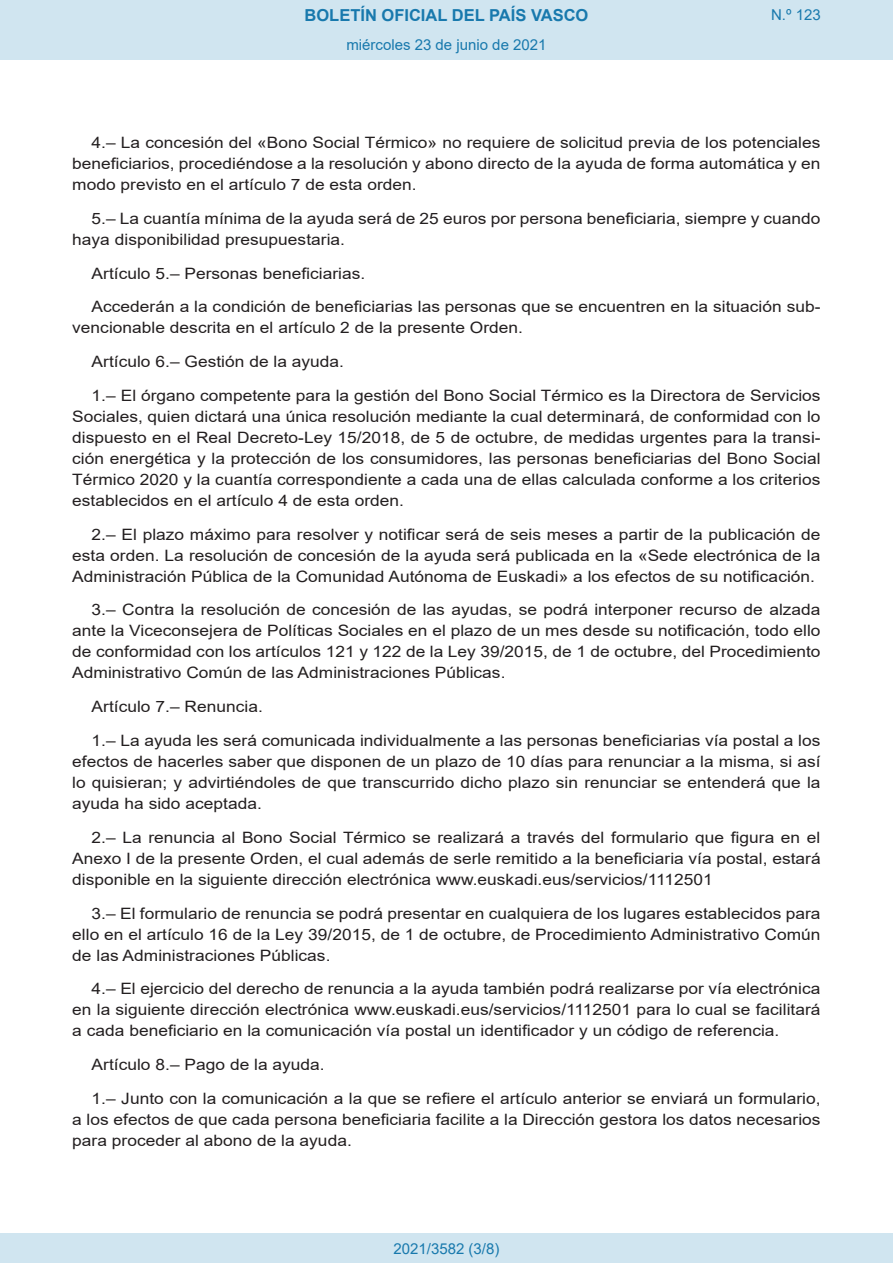
<style>
.page{position:relative;width:893px;height:1263px;background:#fff}
.page>*{position:absolute;margin:0;border:0;box-sizing:border-box;transform-origin:0 0}
.t1{font:700 16.5px "Arial";color:#1879ad}
.BOPVDetalle{font:15.6px/21px "Arial";color:#231f20;text-align:justify;scale:1.11 1}
.Paginacion_Centro{font:15px "Arial";color:#1879ad}
</style>
<div class="page">
<div style="left:0;top:0;width:893px;height:60px;background:#d0e5f0"></div>
<div style="left:0;top:1233px;width:893px;height:30px;background:#d0e5f0"></div>
<p class="t1" style="left:305px;top:3px;width:285px">BOLETÍN OFICIAL DEL PAÍS VASCO</p>
<p class="Paginacion_Centro" style="left:346px;top:35px;width:202px">miércoles 23 de junio de 2021</p>
<p class="Paginacion_Centro" style="left:771px;top:5px;width:51px">N.º 123</p>
<p class="BOPVDetalle" style="left:72px;top:132px;width:676px;text-indent:19px">4.– La concesión del «Bono Social Térmico» no requiere de solicitud previa de los potenciales beneficiarios, procediéndose a la resolución y abono directo de la ayuda de forma automática y en modo previsto en el artículo 7 de esta orden.</p>
<p class="BOPVDetalle" style="left:72px;top:208px;width:676px;text-indent:19px">5.– La cuantía mínima de la ayuda será de 25 euros por persona beneficiaria, siempre y cuando haya disponibilidad presupuestaria.</p>
<p class="BOPVDetalle" style="left:92px;top:263px;width:248px">Artículo 5.– Personas beneficiarias.</p>
<p class="BOPVDetalle" style="left:72px;top:296px;width:676px;text-indent:19px">Accederán a la condición de beneficiarias las personas que se encuentren en la situación sub&shy;vencionable descrita en el artículo 2 de la presente Orden.</p>
<p class="BOPVDetalle" style="left:92px;top:351px;width:229px">Artículo 6.– Gestión de la ayuda.</p>
<p class="BOPVDetalle" style="left:72px;top:385px;width:676px;text-indent:19px">1.– El órgano competente para la gestión del Bono Social Térmico es la Directora de Servicios Sociales, quien dictará una única resolución mediante la cual determinará, de conformidad con lo dispuesto en el Real Decreto-Ley 15/2018, de 5 de octubre, de medidas urgentes para la transi&shy;ción energética y la protección de los consumidores, las personas beneficiarias del Bono Social Térmico 2020 y la cuantía correspondiente a cada una de ellas calculada conforme a los criterios establecidos en el artículo 4 de esta orden.</p>
<p class="BOPVDetalle" style="left:72px;top:524px;width:676px;text-indent:19px">2.– El plazo máximo para resolver y notificar será de seis meses a partir de la publicación de esta orden. La resolución de concesión de la ayuda será publicada en la «Sede electrónica de la Administración Pública de la Comunidad Autónoma de Euskadi» a los efectos de su notificación.</p>
<p class="BOPVDetalle" style="left:72px;top:599px;width:676px;text-indent:19px">3.– Contra la resolución de concesión de las ayudas, se podrá interponer recurso de alzada ante la Viceconsejera de Políticas Sociales en el plazo de un mes desde su notificación, todo ello de conformidad con los artículos 121 y 122 de la Ley 39/2015, de 1 de octubre, del Procedimiento Administrativo Común de las Administraciones Públicas.</p>
<p class="BOPVDetalle" style="left:92px;top:696px;width:156px">Artículo 7.– Renuncia.</p>
<p class="BOPVDetalle" style="left:72px;top:730px;width:676px;text-indent:19px">1.– La ayuda les será comunicada individualmente a las personas beneficiarias vía postal a los efectos de hacerles saber que disponen de un plazo de 10 días para renunciar a la misma, si así lo quisieran; y advirtiéndoles de que transcurrido dicho plazo sin renunciar se entenderá que la ayuda ha sido aceptada.</p>
<p class="BOPVDetalle" style="left:72px;top:827px;width:676px;text-indent:19px">2.– La renuncia al Bono Social Térmico se realizará a través del formulario que figura en el Anexo I de la presente Orden, el cual además de serle remitido a la beneficiaria vía postal, estará disponible en la siguiente dirección electrónica www.euskadi.eus/servicios/1112501</p>
<p class="BOPVDetalle" style="left:72px;top:902px;width:675px;text-indent:19px">3.– El formulario de renuncia se podrá presentar en cualquiera de los lugares establecidos para ello en el artículo 16 de la Ley 39/2015, de 1 de octubre, de Procedimiento Administrativo Común de las Administraciones Públicas.</p>
<p class="BOPVDetalle" style="left:72px;top:978px;width:676px;text-indent:19px">4.– El ejercicio del derecho de renuncia a la ayuda también podrá realizarse por vía electrónica en la siguiente dirección electrónica www.euskadi.eus/servicios/1112501 para lo cual se facilitará a cada beneficiario en la comunicación vía postal un identificador y un código de referencia.</p>
<p class="BOPVDetalle" style="left:92px;top:1054px;width:212px">Artículo 8.– Pago de la ayuda.</p>
<p class="BOPVDetalle" style="left:72px;top:1088px;width:676px;text-indent:19px">1.– Junto con la comunicación a la que se refiere el artículo anterior se enviará un formulario, a los efectos de que cada persona beneficiaria facilite a la Dirección gestora los datos necesarios para proceder al abono de la ayuda.</p>
<p class="Paginacion_Centro" style="left:393px;top:1238px;width:107px">2021/3582 (3/8)</p>
</div>
